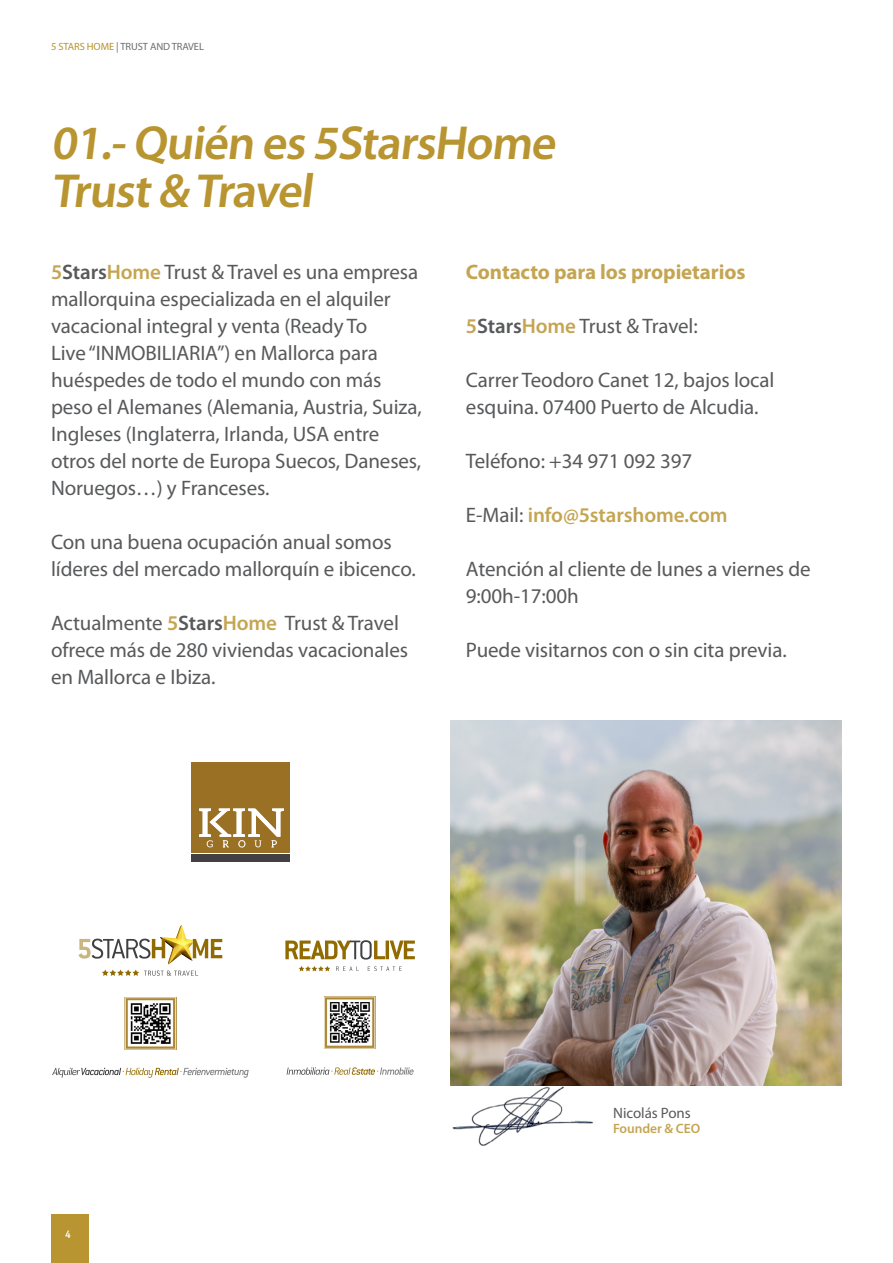
<style>
.page{position:relative;width:893px;height:1263px;background:#fff}
.page>*{position:absolute;margin:0;border:0;box-sizing:border-box;transform-origin:0 0}
.t1{font:600 48px/48px "Myriad Pro";color:#b89530}
.t2{font:21px/27px "Myriad Pro";letter-spacing:-.005em;color:#58595b}
.t3{font:700 21px "Myriad Pro";letter-spacing:-.005em;color:#c4a552}
.t4{font:600 21px "Myriad Pro";letter-spacing:-.005em;color:#c4a552}
.t5{font:15px "Myriad Pro";letter-spacing:-.005em;color:#58595b}
.t6{font:600 13.5px "Myriad Pro";letter-spacing:-.005em;color:#c4a552}
.t7{font:500 12px "PF Handbook Pro";color:#fff}
.t8{font:10.5px "Myriad Pro";letter-spacing:-.01em;color:#6d6e71}
.s1{color:#b89530}
.s2{font-weight:600;color:#c4a552}
.s3{font-weight:600}
.s4{font-weight:400;color:#58595b}
</style>
<div class="page">
<div style="left:51px;top:1214px;width:37px;height:49px;background:#b89530"></div>
<img style="left:451px;top:721px;width:391px;height:364px">
<div style="left:191px;top:854px;width:99px;height:7px;background:#414042"></div>
<div style="left:191px;top:762px;width:99px;height:91px;background:#9a7024"></div>
<svg style="left:199px;top:808px;width:85px;height:39px"></svg>
<img style="left:324px;top:996px;width:52px;height:52px">
<svg style="left:287px;top:1067px;width:127px;height:8px"></svg>
<svg style="left:285px;top:940px;width:130px;height:19px"></svg>
<svg style="left:336px;top:966px;width:23px;height:5px"></svg>
<svg style="left:368px;top:966px;width:34px;height:5px"></svg>
<svg style="left:299px;top:966px;width:31px;height:5px"></svg>
<img style="left:124px;top:997px;width:52px;height:52px">
<svg style="left:52px;top:1068px;width:197px;height:10px"></svg>
<img style="left:160px;top:925px;width:33px;height:39px">
<svg style="left:102px;top:969px;width:96px;height:7px"></svg>
<svg style="left:79px;top:939px;width:86px;height:19px"></svg>
<svg style="left:193px;top:939px;width:29px;height:19px"></svg>
<img style="left:450px;top:1081px;width:147px;height:65px">
<p class="t8" style="left:51px;top:40px;width:154px"><span class="s1">5 STARS HOME</span> | TRUST AND TRAVEL</p>
<h1 class="t1" style="left:51px;top:118px;width:513px">01.-Quién es 5StarsHome<br>Trust &amp; Travel</h1>
<p class="t2" style="left:51px;top:258px;width:372px"><span class="s2">5</span><span class="s3">Stars</span><span class="s2">Home</span> Trust &amp; Travel es una empresa mallorquina especializada en el alquiler vacacional integral y venta (Ready To<br>Live “INMOBILIARIA”) en Mallorca para huéspedes de todo el mundo con más peso el Alemanes (Alemania, Austria, Suiza, Ingleses (Inglaterra, Irlanda, USA entre otros del norte de Europa Suecos, Daneses, Noruegos…) y Franceses.</p>
<p class="t2" style="left:51px;top:528px;width:366px">Con una buena ocupación anual somos líderes del mercado mallorquín e ibicenco.</p>
<p class="t2" style="left:51px;top:609px;width:359px">Actualmente <span class="s2">5</span><span class="s3">Stars</span><span class="s2">Home</span> Trust &amp; Travel ofrece más de 280 viviendas vacacionales en Mallorca e Ibiza.</p>
<p class="t3" style="left:466px;top:258px;width:281px">Contacto para los propietarios</p>
<p class="t2" style="left:466px;top:312px;width:233px"><span class="s2">5</span><span class="s3">Stars</span><span class="s2">Home</span> Trust &amp; Travel:</p>
<p class="t2" style="left:466px;top:366px;width:310px">Carrer Teodoro Canet 12, bajos local esquina. 07400 Puerto de Alcudia.</p>
<p class="t2" style="left:466px;top:447px;width:228px">Teléfono: +34 971 092 397</p>
<p class="t4" style="left:466px;top:502px;width:263px"><span class="s4">E-Mail:</span> info@5starshome.com</p>
<p class="t2" style="left:466px;top:555px;width:346px">Atención al cliente de lunes a viernes de<br>9:00h-17:00h</p>
<p class="t2" style="left:466px;top:636px;width:322px">Puede visitarnos con o sin cita previa.</p>
<p class="t7" style="left:65px;top:1227px;width:7px">4</p>
<p class="t5" style="left:613px;top:1103px;width:79px">Nicolás Pons</p>
<p class="t6" style="left:613px;top:1119px;width:89px">Founder &amp; CEO</p>
</div>
